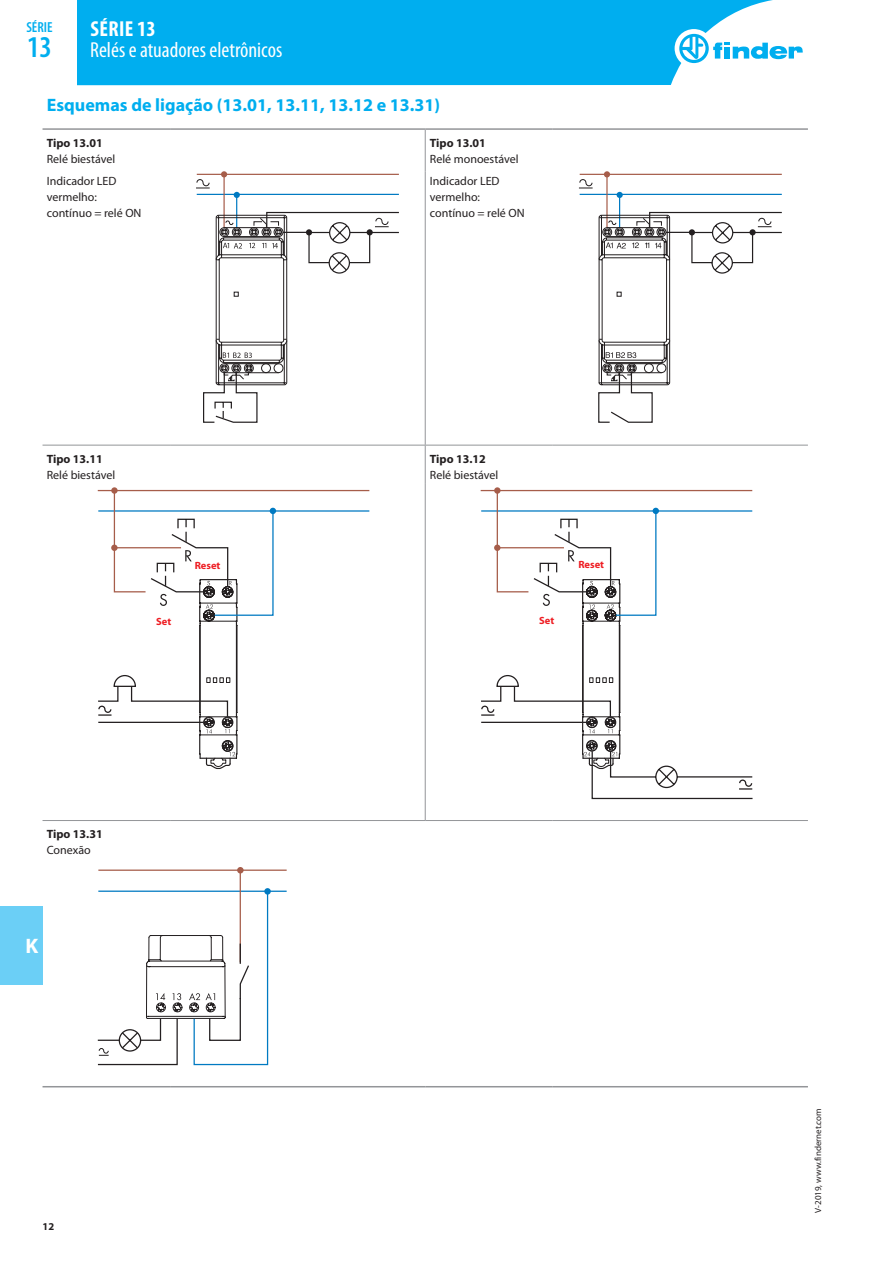
<style>
.page{position:relative;width:893px;height:1263px;background:#fff}
.page>*{position:absolute;margin:0;border:0;box-sizing:border-box;transform-origin:0 0}
.t1{font:600 condensed 30.3px "Myriad Pro";color:#00aeef}
.t2{font:condensed 21.75px "Myriad Pro";color:#fff}
.t3{font:700 condensed 21.75px "Myriad Pro";letter-spacing:.02em;color:#fff}
.t4{font:700 21px "Myriad Pro";color:#fff}
.t5{font:700 18px "Myriad Pro";color:#00aeef}
.t6{font:600 condensed 14.55px "Myriad Pro";color:#00aeef}
.t7{font:12px/16.2px "Myriad Pro";color:#231f20}
.t8{font:700 12px "Myriad Pro";color:#231f20}
.t9{font:700 10.5px "Myriad Pro";color:#ee1d23}
.t10{font:700 10.5px "Myriad Pro";color:#231f20}
.t11{font:9px "Myriad Pro";color:#231f20}
</style>
<div class="page">
<div style="left:0;top:906px;width:43px;height:78px;background:#6bcff6"></div>
<div style="left:77px;top:0;width:696px;height:85px;background:#00aeef"></div>
<div style="left:675px;top:29px;width:38px;height:39px;background:#fff;border-radius:50%"></div>
<svg style="left:679px;top:34px;width:124px;height:29px"></svg>
<hr style="left:43px;top:128px;width:127px;height:2px;background:#939598">
<hr style="left:170px;top:128px;width:255px;height:2px;background:#939598">
<hr style="left:425px;top:128px;width:128px;height:2px;background:#939598">
<hr style="left:553px;top:128px;width:255px;height:2px;background:#939598">
<hr style="left:425px;top:130px;width:1px;height:41px;background:#939598">
<hr style="left:43px;top:445px;width:127px;height:1px;background:#939598">
<hr style="left:170px;top:445px;width:255px;height:1px;background:#939598">
<hr style="left:425px;top:445px;width:128px;height:1px;background:#939598">
<hr style="left:425px;top:445px;width:1px;height:38px;background:#939598">
<hr style="left:553px;top:445px;width:255px;height:1px;background:#939598">
<hr style="left:425px;top:483px;width:1px;height:337px;background:#939598">
<hr style="left:43px;top:820px;width:127px;height:1px;background:#939598">
<hr style="left:170px;top:820px;width:255px;height:1px;background:#939598">
<hr style="left:425px;top:820px;width:128px;height:1px;background:#939598">
<hr style="left:553px;top:820px;width:255px;height:1px;background:#939598">
<hr style="left:43px;top:1086px;width:127px;height:1px;background:#939598">
<hr style="left:170px;top:1086px;width:255px;height:1px;background:#939598">
<hr style="left:425px;top:1086px;width:128px;height:1px;background:#939598">
<hr style="left:553px;top:1086px;width:255px;height:1px;background:#939598">
<hr style="left:425px;top:171px;width:1px;height:274px;background:#939598">
<svg style="left:196px;top:171px;width:203px;height:252px"></svg>
<svg style="left:579px;top:171px;width:203px;height:252px"></svg>
<hr style="left:98px;top:490px;width:271px;height:1px;background:#a65d4a">
<hr style="left:98px;top:510px;width:271px;height:2px;background:#007ac2">
<svg style="left:98px;top:489px;width:178px;height:280px"></svg>
<svg style="left:481px;top:489px;width:271px;height:234px"></svg>
<svg style="left:513px;top:518px;width:239px;height:281px"></svg>
<svg style="left:264px;top:888px;width:7px;height:6px"></svg>
<div style="left:237px;top:867px;width:7px;height:6px;background:#a65d4a;border-radius:50%"></div>
<hr style="left:98px;top:869px;width:189px;height:2px;background:#a65d4a">
<hr style="left:98px;top:890px;width:189px;height:2px;background:#007ac2">
<hr style="left:240px;top:870px;width:1px;height:92px;background:#a65d4a">
<svg style="left:98px;top:890px;width:171px;height:175px"></svg>
<p class="t6" style="left:26px;top:19px;width:28px">SÉRIE</p>
<h1 class="t1" style="left:27px;top:30px;width:26px">13</h1>
<h2 class="t3" style="left:90px;top:16px;width:67px">SÉRIE 13</h2>
<h2 class="t2" style="left:90px;top:37px;width:194px">Relés e atuadores eletrônicos</h2>
<h3 class="t5" style="left:47px;top:93px;width:395px">Esquemas de ligação (13.01, 13.11, 13.12 e 13.31)</h3>
<p class="t8" style="left:47px;top:135px;width:57px">Tipo 13.01</p>
<p class="t7" style="left:47px;top:150px;width:70px">Relé biestável</p>
<p class="t8" style="left:430px;top:135px;width:57px">Tipo 13.01</p>
<p class="t7" style="left:430px;top:150px;width:90px">Relé monoestável</p>
<p class="t7" style="left:47px;top:172px;width:96px">Indicador LED vermelho: contínuo = relé ON</p>
<p class="t7" style="left:430px;top:172px;width:96px">Indicador LED vermelho: contínuo = relé ON</p>
<p class="t8" style="left:47px;top:451px;width:57px">Tipo 13.11</p>
<p class="t7" style="left:47px;top:466px;width:70px">Relé biestável</p>
<p class="t9" style="left:156px;top:615px;width:17px">Set</p>
<p class="t9" style="left:195px;top:559px;width:27px">Reset</p>
<p class="t8" style="left:47px;top:826px;width:57px">Tipo 13.31</p>
<p class="t7" style="left:47px;top:842px;width:45px">Conexão</p>
<h3 class="t4" style="left:25px;top:932px;width:14px">K</h3>
<p class="t8" style="left:430px;top:451px;width:57px">Tipo 13.12</p>
<p class="t7" style="left:430px;top:466px;width:70px">Relé biestável</p>
<p class="t9" style="left:539px;top:614px;width:17px">Set</p>
<p class="t9" style="left:578px;top:558px;width:27px">Reset</p>
<p class="t10" style="left:43px;top:1219px;width:13px">12</p>
<p class="t11" style="left:812px;top:1213px;width:106px;rotate:-90deg">V-2019, www.findernet.com</p>
</div>
